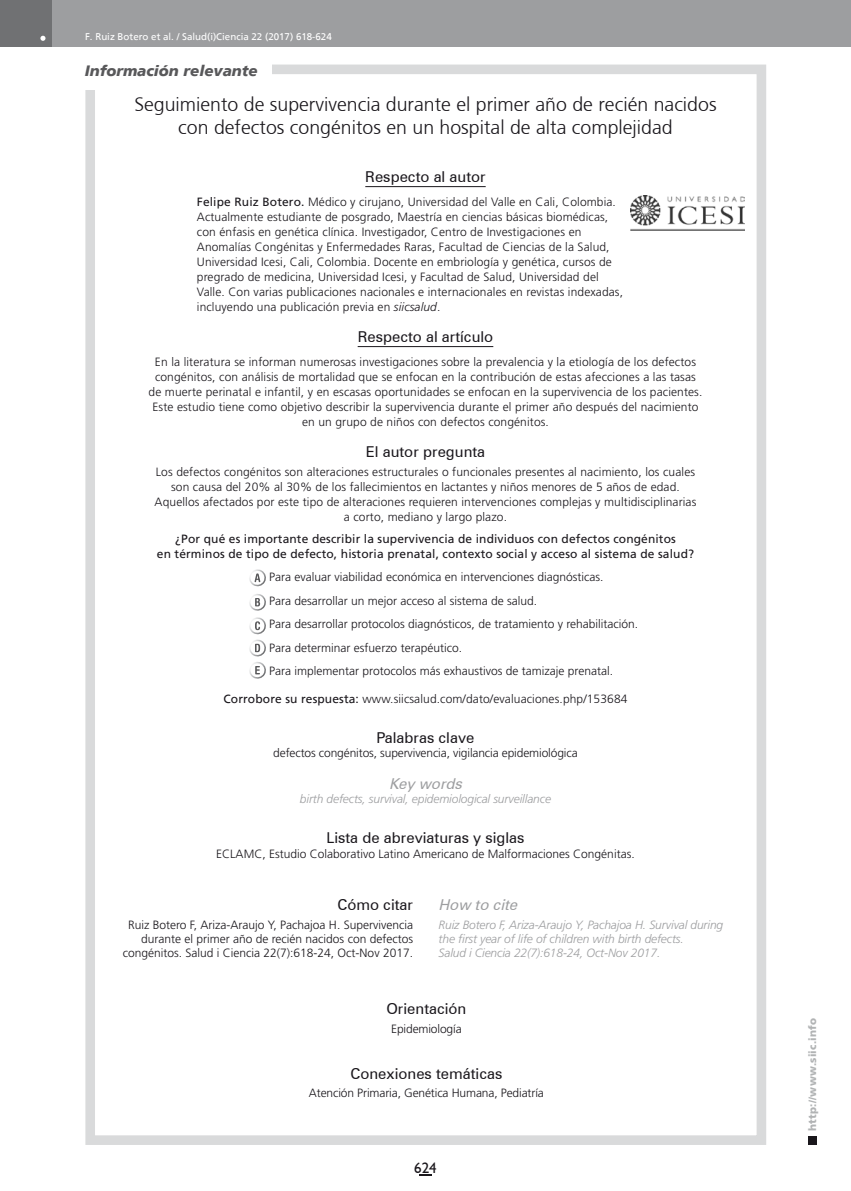
<style>
.page{position:relative;width:851px;height:1191px;background:#fff}
.page>*{position:absolute;margin:0;border:0;box-sizing:border-box;transform-origin:0 0}
.t1{font:300 19.5px/22.5px "Frutiger";color:#1a171c;text-align:center}
.t2{font:15px "Zurich BT";color:#1a171c}
.t3{font:italic 900 15px "Frutiger";color:#58585a}
.t4{font:italic 15px "Zurich BT";color:#9d9ea0}
.t5{font:15px "Humanist 521 BT";color:#1a171c}
.t6{font:300 12px/15px "Frutiger LT Std";letter-spacing:.01em;color:#1a171c}
.t7{font:italic 300 12px/14.4px "Frutiger LT Std";letter-spacing:-.01em;color:#9d9ea0}
.t8{font:12px/15px "Frutiger LT Std";letter-spacing:.01em;color:#1a171c;text-align:center}
.t9{font:300 12px "Frutiger LT Std";letter-spacing:-.01em;color:#1a171c}
.t10{font:900 10.5px "Frutiger";letter-spacing:.015em;color:#b1b3b4}
.t11{font:9.75px "Frutiger";color:#fff}
.s1{font-weight:400}
.s2{font-style:italic}
.s3{font-family:"Frutiger";font-weight:400}
</style>
<div class="page">
<div style="left:808px;top:1135px;width:8px;height:9px;background:#1a171c"></div>
<div style="left:38px;top:0;width:812px;height:47px;background:#9d9ea0"></div>
<div style="left:0;top:0;width:51px;height:47px;background:#707173"></div>
<svg style="left:40px;top:36px;width:5px;height:5px"></svg>
<svg style="left:419px;top:1174px;width:12px;height:2px"></svg>
<div style="left:85px;top:65px;width:681px;height:1080px;border:10px solid #d9dadb"></div>
<div style="left:85px;top:64px;width:187px;height:26px;background:#fff"></div>
<hr style="left:365px;top:186px;width:120px;height:1px;background:#1a171c">
<hr style="left:357px;top:346px;width:136px;height:1px;background:#1a171c">
<svg style="left:249px;top:569px;width:17px;height:110px"></svg>
<img style="left:630px;top:195px;width:114px;height:36px">
<p class="t11" style="left:85px;top:31px;width:248px">F. Ruiz Botero et al. / Salud(i)Ciencia 22 (2017) 618-624</p>
<p class="t3" style="left:85px;top:62px;width:174px">Información relevante</p>
<h1 class="t1" style="left:134px;top:93px;width:583px">Seguimiento de supervivencia durante el primer año de recién nacidos con defectos congénitos en un hospital de alta complejidad</h1>
<p class="t2" style="left:365px;top:168px;width:122px">Respecto al autor</p>
<p class="t6" style="left:197px;top:194px;width:427px"><span class="s1">Felipe Ruiz Botero.</span> Médico y cirujano, Universidad del Valle en Cali, Colombia.<br>Actualmente estudiante de posgrado, Maestría en ciencias básicas biomédicas, con énfasis en genética clínica. Investigador, Centro de Investigaciones en Anomalías Congénitas y Enfermedades Raras, Facultad de Ciencias de la Salud, Universidad Icesi, Cali, Colombia. Docente en embriología y genética, cursos de pregrado de medicina, Universidad Icesi, y Facultad de Salud, Universidad del Valle. Con varias publicaciones nacionales e internacionales en revistas indexadas, incluyendo una publicación previa en <span class="s2">siicsalud</span>.</p>
<p class="t2" style="left:357px;top:328px;width:137px">Respecto al artículo</p>
<p class="t6" style="left:148px;top:354px;width:555px;text-align:center">En la literatura se informan numerosas investigaciones sobre la prevalencia y la etiología de los defectos congénitos, con análisis de mortalidad que se enfocan en la contribución de estas afecciones a las tasas de muerte perinatal e infantil, y en escasas oportunidades se enfocan en la supervivencia de los pacientes.<br>Este estudio tiene como objetivo describir la supervivencia durante el primer año después del nacimiento en un grupo de niños con defectos congénitos.</p>
<p class="t2" style="left:366px;top:442px;width:121px">El autor pregunta</p>
<p class="t6" style="left:155px;top:465px;width:543px;text-align:center">Los defectos congénitos son alteraciones estructurales o funcionales presentes al nacimiento, los cuales son causa del 20% al 30% de los fallecimientos en lactantes y niños menores de 5 años de edad.<br>Aquellos afectados por este tipo de alteraciones requieren intervenciones complejas y multidisciplinarias a corto, mediano y largo plazo.</p>
<p class="t8" style="left:157px;top:531px;width:538px">¿Por qué es importante describir la supervivencia de individuos con defectos congénitos<br>en términos de tipo de defecto, historia prenatal, contexto social y acceso al sistema de salud?</p>
<p class="t6" style="left:269px;top:565px;width:370px;line-height:23.5px">Para evaluar viabilidad económica en intervenciones diagnósticas.<br>Para desarrollar un mejor acceso al sistema de salud.<br>Para desarrollar protocolos diagnósticos, de tratamiento y rehabilitación.<br>Para determinar esfuerzo terapéutico.<br>Para implementar protocolos más exhaustivos de tamizaje prenatal.</p>
<p class="t6" style="left:223px;top:691px;width:405px"><span class="s3">Corrobore su respuesta:</span> www.siicsalud.com/dato/evaluaciones.php/153684</p>
<p class="t2" style="left:376px;top:728px;width:99px">Palabras clave</p>
<p class="t9" style="left:273px;top:746px;width:306px">defectos congénitos, supervivencia, vigilancia epidemiológica</p>
<p class="t4" style="left:389px;top:774px;width:79px">Key words</p>
<p class="t7" style="left:300px;top:792px;width:252px">birth defects, survival, epidemiological surveillance</p>
<p class="t2" style="left:326px;top:828px;width:200px">Lista de abreviaturas y siglas</p>
<p class="t6" style="left:216px;top:846px;width:420px">ECLAMC, Estudio Colaborativo Latino Americano de Malformaciones Congénitas.</p>
<p class="t2" style="left:337px;top:895px;width:77px">Cómo citar</p>
<p class="t6" style="left:123px;top:917px;width:292px;line-height:14.4px;text-align:right">Ruiz Botero F, Ariza-Araujo Y, Pachajoa H. Supervivencia durante el primer año de recién nacidos con defectos congénitos. Salud i Ciencia 22(7):618-24, Oct-Nov 2017.</p>
<p class="t4" style="left:438px;top:895px;width:84px">How to cite</p>
<p class="t7" style="left:438px;top:917px;width:286px">Ruiz Botero F, Ariza-Araujo Y, Pachajoa H. Survival during the first year of life of children with birth defects.<br>Salud i Ciencia 22(7):618-24, Oct-Nov 2017.</p>
<p class="t2" style="left:386px;top:999px;width:82px">Orientación</p>
<p class="t9" style="left:391px;top:1022px;width:72px">Epidemiología</p>
<p class="t2" style="left:350px;top:1064px;width:153px">Conexiones temáticas</p>
<p class="t9" style="left:309px;top:1086px;width:236px">Atención Primaria, Genética Humana, Pediatría</p>
<p class="t5" style="left:414px;top:1158px;width:24px">624</p>
<p class="t10" style="left:806px;top:1130px;width:114px;rotate:-90deg">http://www.siic.info</p>
</div>
